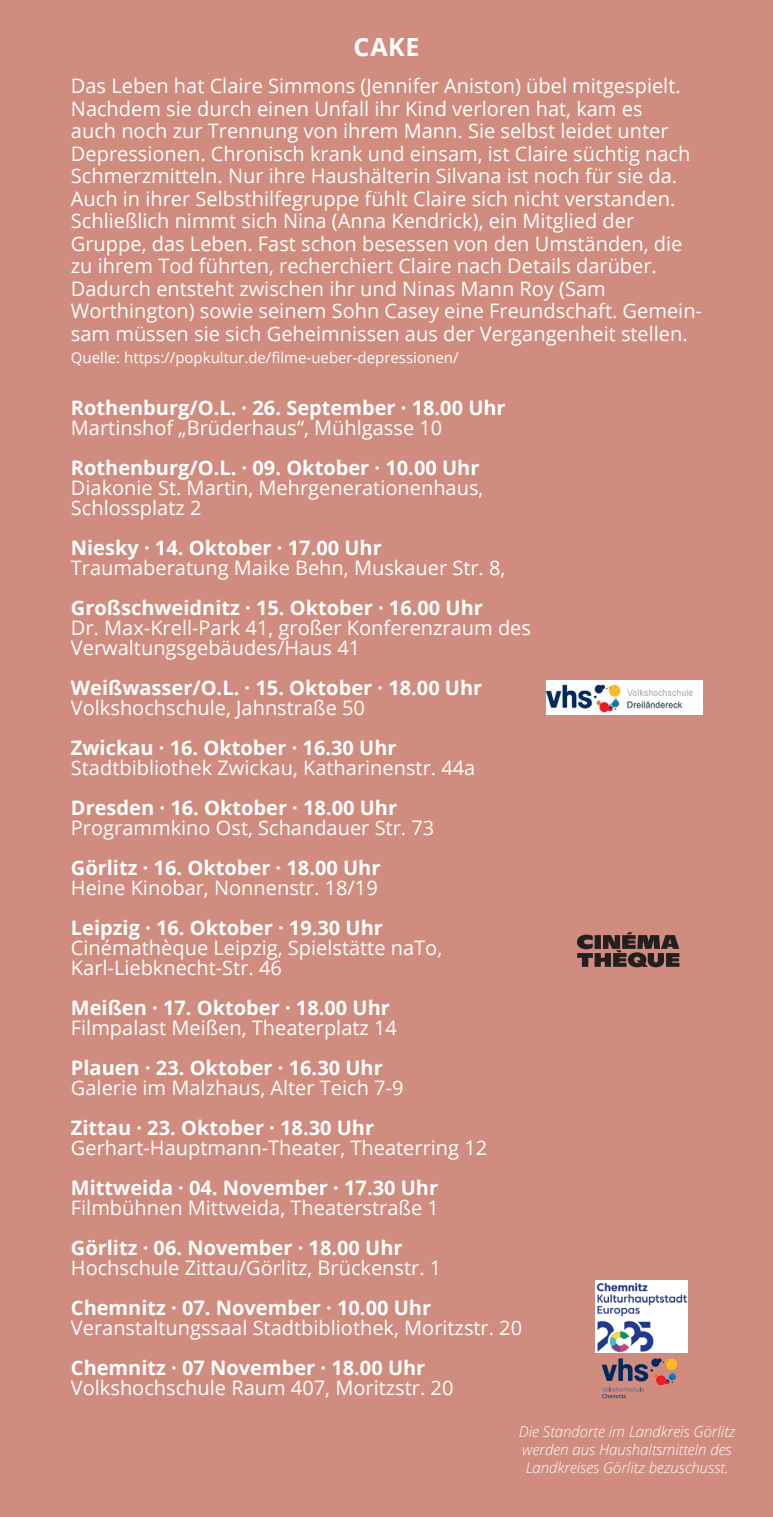
<style>
.page{position:relative;width:773px;height:1517px;background:#fff}
.page>*{position:absolute;margin:0;border:0;box-sizing:border-box;transform-origin:0 0}
.t1{font:700 25px "Open Sans";color:#fff}
.t2{font:20px/22.5px "Open Sans";color:#fff}
.t3{font:700 20px "Open Sans";color:#fff}
.t4{font:italic 300 15px/18px "Open Sans";color:#fff}
.t5{font:15px "Open Sans";color:#fff}
</style>
<div class="page">
<div style="left:0;top:0;width:772px;height:1517px;background:#d08c7f"></div>
<svg style="left:577px;top:932px;width:102px;height:35px"></svg>
<svg style="left:601px;top:1358px;width:76px;height:40px"></svg>
<img style="left:595px;top:1281px;width:92px;height:71px">
<img style="left:546px;top:680px;width:156px;height:34px">
<p class="t1" style="left:353px;top:30px;width:67px">CAKE</p>
<p class="t2" style="left:71px;top:74px;width:621px">Das Leben hat Claire Simmons (Jennifer Aniston) übel mitgespielt.<br>Nachdem sie durch einen Unfall ihr Kind verloren hat, kam es auch noch zur Trennung von ihrem Mann. Sie selbst leidet unter Depressionen. Chronisch krank und einsam, ist Claire süchtig nach Schmerzmitteln. Nur ihre Haushälterin Silvana ist noch für sie da.<br>Auch in ihrer Selbsthilfegruppe fühlt Claire sich nicht verstanden.<br>Schließlich nimmt sich Nina (Anna Kendrick), ein Mitglied der Gruppe, das Leben. Fast schon besessen von den Umständen, die zu ihrem Tod führten, recherchiert Claire nach Details darüber.</p>
<p class="t2" style="left:71px;top:276px;width:632px">Dadurch entsteht zwischen ihr und Ninas Mann Roy (Sam<br>Worthington) sowie seinem Sohn Casey eine Freundschaft. Gemein&shy;sam müssen sie sich Geheimnissen aus der Vergangenheit stellen.</p>
<p class="t5" style="left:71px;top:347px;width:389px">Quelle: https://popkultur.de/filme-ueber-depressionen/</p>
<p class="t3" style="left:71px;top:393px;width:436px">Rothenburg/O.L. · 26. September · 18.00 Uhr</p>
<p class="t2" style="left:71px;top:416px;width:373px">Martinshof „Brüderhaus“, Mühlgasse 10</p>
<p class="t3" style="left:71px;top:453px;width:410px">Rothenburg/O.L. · 09. Oktober · 10.00 Uhr</p>
<p class="t2" style="left:71px;top:477px;width:414px;line-height:20px">Diakonie St. Martin, Mehrgenerationenhaus,<br>Schlossplatz 2</p>
<p class="t3" style="left:71px;top:533px;width:312px">Niesky · 14. Oktober · 17.00 Uhr</p>
<p class="t2" style="left:71px;top:556px;width:436px">Traumaberatung Maike Behn, Muskauer Str. 8,</p>
<p class="t3" style="left:71px;top:593px;width:413px">Großschweidnitz · 15. Oktober · 16.00 Uhr</p>
<p class="t2" style="left:71px;top:617px;width:461px;line-height:20px">Dr. Max-Krell-Park 41, großer Konferenzraum des<br>Verwaltungsgebäudes/Haus 41</p>
<p class="t3" style="left:71px;top:673px;width:413px">Weißwasser/O.L. · 15. Oktober · 18.00 Uhr</p>
<p class="t2" style="left:71px;top:696px;width:295px">Volkshochschule, Jahnstraße 50</p>
<p class="t3" style="left:71px;top:733px;width:327px">Zwickau · 16. Oktober · 16.30 Uhr</p>
<p class="t2" style="left:71px;top:756px;width:406px">Stadtbibliothek Zwickau, Katharinenstr. 44a</p>
<p class="t3" style="left:71px;top:793px;width:328px">Dresden · 16. Oktober · 18.00 Uhr</p>
<p class="t2" style="left:71px;top:816px;width:365px">Programmkino Ost, Schandauer Str. 73</p>
<p class="t3" style="left:71px;top:853px;width:311px">Görlitz · 16. Oktober · 18.00 Uhr</p>
<p class="t2" style="left:71px;top:876px;width:308px">Heine Kinobar, Nonnenstr. 18/19</p>
<p class="t3" style="left:71px;top:913px;width:313px">Leipzig · 16. Oktober · 19.30 Uhr</p>
<p class="t2" style="left:71px;top:937px;width:373px;line-height:20px">Cinémathèque Leipzig, Spielstätte naTo,<br>Karl-Liebknecht-Str. 46</p>
<p class="t3" style="left:71px;top:993px;width:320px">Meißen · 17. Oktober · 18.00 Uhr</p>
<p class="t2" style="left:71px;top:1016px;width:327px">Filmpalast Meißen, Theaterplatz 14</p>
<p class="t3" style="left:71px;top:1053px;width:313px">Plauen · 23. Oktober · 16.30 Uhr</p>
<p class="t2" style="left:71px;top:1076px;width:334px">Galerie im Malzhaus, Alter Teich 7-9</p>
<p class="t3" style="left:71px;top:1113px;width:305px">Zittau · 23. Oktober · 18.30 Uhr</p>
<p class="t2" style="left:71px;top:1136px;width:418px">Gerhart-Hauptmann-Theater, Theaterring 12</p>
<p class="t3" style="left:71px;top:1173px;width:369px">Mittweida · 04. November · 17.30 Uhr</p>
<p class="t2" style="left:71px;top:1196px;width:369px">Filmbühnen Mittweida, Theaterstraße 1</p>
<p class="t3" style="left:71px;top:1233px;width:333px">Görlitz · 06. November · 18.00 Uhr</p>
<p class="t2" style="left:71px;top:1256px;width:372px">Hochschule Zittau/Görlitz, Brückenstr. 1</p>
<p class="t3" style="left:71px;top:1293px;width:361px">Chemnitz · 07. November · 10.00 Uhr</p>
<p class="t2" style="left:71px;top:1316px;width:452px">Veranstaltungssaal Stadtbibliothek, Moritzstr. 20</p>
<p class="t3" style="left:71px;top:1353px;width:356px">Chemnitz · 07 November · 18.00 Uhr</p>
<p class="t2" style="left:71px;top:1376px;width:384px">Volkshochschule Raum 407, Moritzstr. 20</p>
<p class="t4" style="left:518px;top:1421px;width:218px">Die Standorte im Landkreis Görlitz werden aus Haushaltsmitteln des<br>Landkreises Görlitz bezuschusst.</p>
</div>
